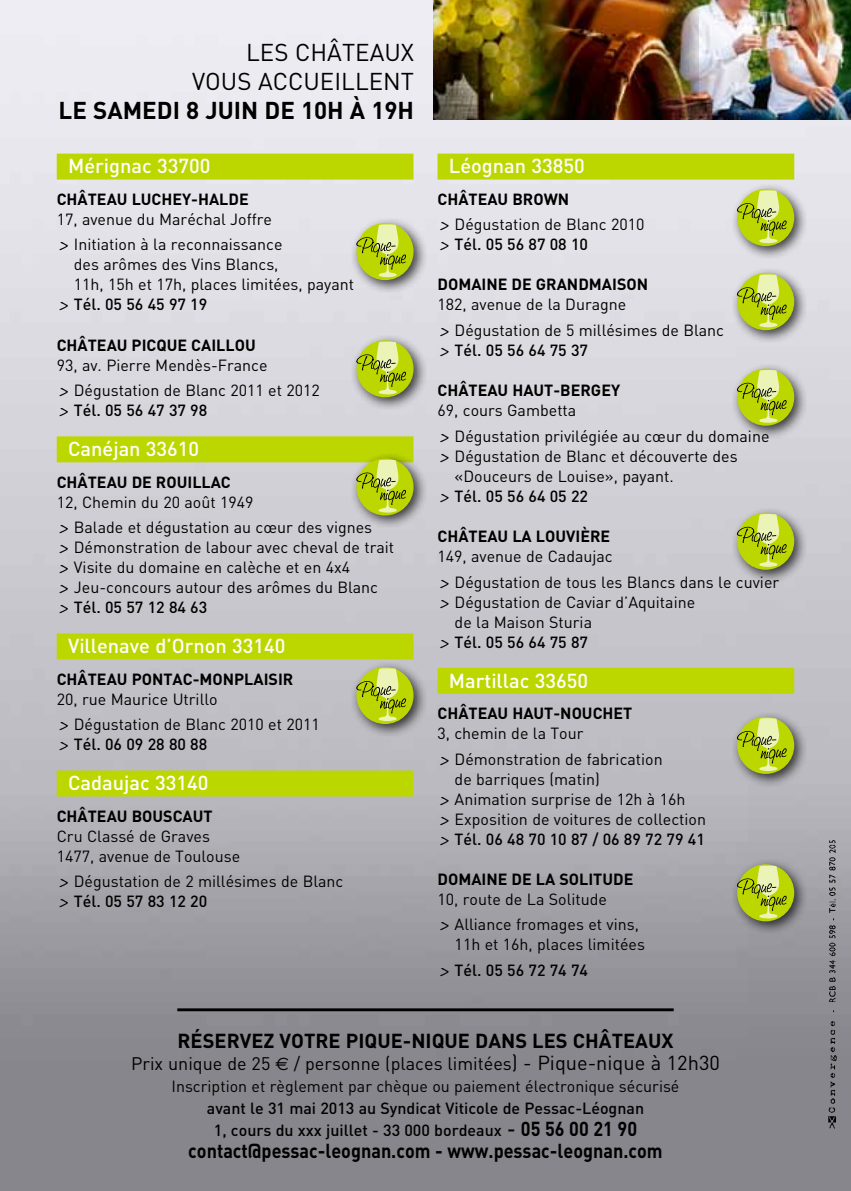
<style>
.page{position:relative;width:851px;height:1191px;background:#fff}
.page>*{position:absolute;margin:0;border:0;box-sizing:border-box;transform-origin:0 0}
.t1{font:24px/28.8px "DIN";color:#000;text-align:right}
.t2{font:700 24px "DIN";color:#000}
.t3{font:500 20px "DIN";color:#fff}
.t4{font:700 20px "DIN";color:#000;scale:.9 1}
.t5{font:700 20px "DIN";color:#000}
.t6{font:18px "DIN";color:#000}
.t7{font:16px/25.6px "DIN";color:#000}
.t8{font:500 16px/22px "DIN";color:#000;text-align:center}
.t9{font:700 16px "DIN";color:#000}
.s1{font-family:"Caflisch Script Pro";font-size:24px}
.s2{font-family:"Caflisch Script Pro";font-weight:400;font-size:24px}
.s3{font-weight:500}
.s4{font-weight:700}
.s5{font-family:"Euro Sans"}
.s6{font-size:20px}
.s7{font-weight:700;font-size:20px}
</style>
<div class="page">
<img style="left:0;top:0;width:850px;height:1191px">
<div style="left:57px;top:154px;width:356px;height:26px;background:#bcd700"></div>
<div style="left:57px;top:436px;width:356px;height:26px;background:#bcd700"></div>
<div style="left:57px;top:633px;width:356px;height:26px;background:#bcd700"></div>
<div style="left:57px;top:770px;width:356px;height:26px;background:#bcd700"></div>
<div style="left:437px;top:154px;width:357px;height:26px;background:#bcd700"></div>
<div style="left:437px;top:668px;width:357px;height:26px;background:#bcd700"></div>
<hr style="left:177px;top:1008px;width:496px;height:3px;background:#000">
<img style="left:698px;top:0;width:152px;height:119px">
<img style="left:569px;top:0;width:129px;height:119px">
<img style="left:433px;top:0;width:136px;height:119px">
<img style="left:805px;top:815px;width:45px;height:319px">
<div style="left:349px;top:216px;width:78px;height:78px;background:#000;opacity:.75"></div>
<div style="left:356px;top:223px;width:57px;height:57px;background:#bcd700;border-radius:50%"></div>
<svg style="left:356px;top:224px;width:50px;height:53px"></svg>
<div style="left:349px;top:333px;width:78px;height:78px;background:#000;opacity:.75"></div>
<div style="left:356px;top:340px;width:57px;height:57px;background:#bcd700;border-radius:50%"></div>
<svg style="left:356px;top:341px;width:50px;height:53px"></svg>
<div style="left:349px;top:451px;width:78px;height:78px;background:#000;opacity:.75"></div>
<div style="left:356px;top:458px;width:57px;height:57px;background:#bcd700;border-radius:50%"></div>
<svg style="left:356px;top:459px;width:50px;height:54px"></svg>
<div style="left:349px;top:660px;width:78px;height:77px;background:#000;opacity:.75"></div>
<div style="left:356px;top:667px;width:57px;height:57px;background:#bcd700;border-radius:50%"></div>
<svg style="left:356px;top:668px;width:50px;height:53px"></svg>
<div style="left:730px;top:182px;width:77px;height:78px;background:#000;opacity:.75"></div>
<div style="left:737px;top:189px;width:57px;height:57px;background:#bcd700;border-radius:50%"></div>
<svg style="left:736px;top:190px;width:50px;height:53px"></svg>
<div style="left:730px;top:266px;width:77px;height:78px;background:#000;opacity:.75"></div>
<div style="left:737px;top:273px;width:57px;height:57px;background:#bcd700;border-radius:50%"></div>
<svg style="left:736px;top:274px;width:50px;height:53px"></svg>
<div style="left:730px;top:362px;width:77px;height:77px;background:#000;opacity:.75"></div>
<div style="left:737px;top:369px;width:57px;height:57px;background:#bcd700;border-radius:50%"></div>
<svg style="left:736px;top:370px;width:50px;height:53px"></svg>
<div style="left:730px;top:506px;width:77px;height:77px;background:#000;opacity:.75"></div>
<div style="left:737px;top:513px;width:57px;height:57px;background:#bcd700;border-radius:50%"></div>
<svg style="left:736px;top:514px;width:50px;height:53px"></svg>
<div style="left:730px;top:710px;width:77px;height:77px;background:#000;opacity:.75"></div>
<div style="left:737px;top:717px;width:57px;height:57px;background:#bcd700;border-radius:50%"></div>
<svg style="left:736px;top:718px;width:50px;height:53px"></svg>
<div style="left:730px;top:857px;width:77px;height:78px;background:#000;opacity:.75"></div>
<div style="left:737px;top:864px;width:57px;height:57px;background:#bcd700;border-radius:50%"></div>
<svg style="left:736px;top:865px;width:50px;height:53px"></svg>
<h1 class="t1" style="left:192px;top:38px;width:223px">Les châteaux vous accueillent</h1>
<h1 class="t2" style="left:59px;top:95px;width:50px">LE SAMEDI</h1>
<h1 class="t2" style="left:186px;top:95px;width:229px">8 JUIN DE 10H À 19H</h1>
<p class="t3" style="left:68px;top:153px;width:144px">Mérignac 33700</p>
<p class="t9" style="left:57px;top:188px;width:182px">CHÂTEAU LUCHEY-HALDE</p>
<p class="t7" style="left:57px;top:206px;width:227px">17, avenue du Maréchal Joffre <span class="s1">&gt;</span> I nitiation à la reconnaissance</p>
<p class="t7" style="left:74px;top:252px;width:206px">des arômes des Vins Blancs,</p>
<p class="t7" style="left:74px;top:272px;width:282px">11h, 15h et 17h, places limitées, payant</p>
<p class="t8" style="left:57px;top:293px;width:152px"><span class="s2">&gt;</span> Tél. 05 56 45 97 19</p>
<p class="t9" style="left:57px;top:334px;width:200px">CHÂTEAU PICQUE CAI LLOU</p>
<p class="t7" style="left:57px;top:352px;width:264px">93, av. Pierre M endès-France<br><span class="s1">&gt;</span> Dégustation de Blanc 2011 et 2012</p>
<p class="t8" style="left:57px;top:399px;width:152px"><span class="s2">&gt;</span> Tél. 05 56 47 37 98</p>
<p class="t3" style="left:68px;top:436px;width:133px">Canéjan 33610</p>
<p class="t9" style="left:57px;top:471px;width:176px">CHÂTEAU DE ROUI LLAC</p>
<p class="t7" style="left:57px;top:489px;width:317px">12, Chemin du 20 août 1949<br><span class="s1">&gt;</span> Balade et dégustation au cœur des vignes</p>
<p class="t7" style="left:57px;top:537px;width:339px;line-height:20px"><span class="s1">&gt;</span> Démonstration de labour avec cheval de trait <span class="s1">&gt;</span> Visite du domaine en calèche et en 4x4<br><span class="s1">&gt;</span> Jeu-concours autour des arômes du Blanc<br><span class="s1">&gt;</span> <span class="s3">Tél. 05 57 12 84 63</span></p>
<p class="t3" style="left:68px;top:633px;width:219px">Villenave d’Ornon 33140</p>
<p class="t9" style="left:57px;top:668px;width:205px">CHÂTEAU PONTAC-MONPLAISI</p>
<p class="t9" style="left:283px;top:668px;width:12px">R</p>
<p class="t7" style="left:57px;top:686px;width:264px">20, rue Maurice Utrillo<br><span class="s1">&gt;</span> Dégustation de Blanc 2010 et 2011</p>
<p class="t8" style="left:57px;top:733px;width:152px"><span class="s2">&gt;</span> Tél. 06 09 28 80 88</p>
<p class="t3" style="left:68px;top:770px;width:142px">Cadaujac 33140</p>
<p class="t9" style="left:57px;top:805px;width:157px">CHÂTEAU BOUSCAUT</p>
<p class="t7" style="left:57px;top:825px;width:185px;line-height:20px">Cru Classé de Graves<br>1477, avenue de Toulouse</p>
<p class="t7" style="left:57px;top:871px;width:288px;line-height:20px"><span class="s1">&gt;</span> Dégustation de 2 millésimes de Blanc <span class="s1">&gt;</span> <span class="s3">Tél. 05 57 83 12 20</span></p>
<p class="t3" style="left:449px;top:153px;width:137px">Léognan 33850</p>
<p class="t7" style="left:437px;top:186px;width:209px"><span class="s4">CHÂTEAU BROWN<br></span><span class="s1">&gt;</span> Dégustation de Blanc 2010</p>
<p class="t8" style="left:437px;top:233px;width:152px"><span class="s2">&gt;</span> Tél. 05 56 87 08 10</p>
<p class="t9" style="left:437px;top:274px;width:151px">DOMAINE DE GRANDMAIS</p>
<p class="t9" style="left:626px;top:274px;width:23px">ON</p>
<p class="t7" style="left:437px;top:292px;width:288px">182, avenue de la Duragne<br><span class="s1">&gt;</span> Dégustation de 5 millésimes de Blanc</p>
<p class="t8" style="left:437px;top:339px;width:152px"><span class="s2">&gt;</span> Tél. 05 56 64 75 37</p>
<p class="t9" style="left:437px;top:380px;width:184px">CHÂTEAU HAUT-BE RGEY</p>
<p class="t7" style="left:437px;top:397px;width:333px">69, cours Gambetta<br><span class="s1">&gt;</span> Dégustation privilégiée au cœur du domaine</p>
<p class="t7" style="left:437px;top:443px;width:301px"><span class="s1">&gt;</span> Dégustation de B lanc et découverte des</p>
<p class="t7" style="left:454px;top:463px;width:220px">«Douceurs de Louise», payant.</p>
<p class="t8" style="left:437px;top:484px;width:152px"><span class="s2">&gt;</span> Tél. 05 56 64 05 22</p>
<p class="t9" style="left:437px;top:525px;width:172px">CHÂTEAU LA LOUVI ÈRE</p>
<p class="t7" style="left:437px;top:543px;width:343px">149, avenue de Cadaujac<br><span class="s1">&gt;</span> Dégustation de tous les B lancs dans le cuvier</p>
<p class="t7" style="left:437px;top:589px;width:259px"><span class="s1">&gt;</span> Dégustation de Caviar d’Aquitaine</p>
<p class="t7" style="left:454px;top:609px;width:139px">de la Maison Sturia</p>
<p class="t8" style="left:437px;top:630px;width:152px"><span class="s2">&gt;</span> Tél. 05 56 64 75 87</p>
<p class="t3" style="left:449px;top:667px;width:141px">Martillac 33650</p>
<p class="t9" style="left:437px;top:702px;width:196px">CHÂTEAU HAUT-NOUCHET</p>
<p class="t7" style="left:437px;top:720px;width:227px">3, chemin de la Tour<br><span class="s1">&gt;</span> Démonstration de fabrication</p>
<p class="t7" style="left:437px;top:768px;width:270px;line-height:20px;text-indent:17px">de barriques (matin)<br><span class="s1">&gt;</span> Animation surprise de 12h à 16h<br><span class="s1">&gt;</span> Exposition de voitures de collection <span class="s1">&gt;</span> <span class="s3">Tél. 06 48 70 10 87 / 06 89 72 79 41</span></p>
<p class="t9" style="left:437px;top:868px;width:186px">DOMAINE DE LA SOLITUDE</p>
<p class="t7" style="left:437px;top:886px;width:203px">10, route de La Solitude<br><span class="s1">&gt;</span> Alliance fromages et vins,</p>
<p class="t7" style="left:437px;top:931px;width:209px;text-indent:17px">11h et 16h, places limitées <span class="s1">&gt;</span> <span class="s3">Tél. 05 56 72 74 74</span></p>
<p class="t5" style="left:177px;top:1028px;width:497px">RÉSERVEZ VOTRE PIQUE-NIQUE DANS LES CHÂTEAUX</p>
<p class="t6" style="left:131px;top:1052px;width:590px">Prix unique de 25 <span class="s5">€</span> / personne (places limitées<span class="s6">) - Pique-nique à 12h30</span></p>
<p class="t7" style="left:171px;top:1073px;width:509px">I nscription et règlement par chèque ou paiement électronique sécurisé</p>
<p class="t8" style="left:207px;top:1097px;width:438px">avant le 31 mai 2013 au Syndicat Viticole de Pessac-Léognan<br>1, cours du xxx juillet - 33 000 bordeaux <span class="s6">-</span> <span class="s7">05 56 00 21 90</span></p>
<p class="t4" style="left:188px;top:1138px;width:528px">CONTACT@PESSAC-LEOGNAN.COM - WWW.PESSAC-LEOGNAN.COM</p>
</div>
